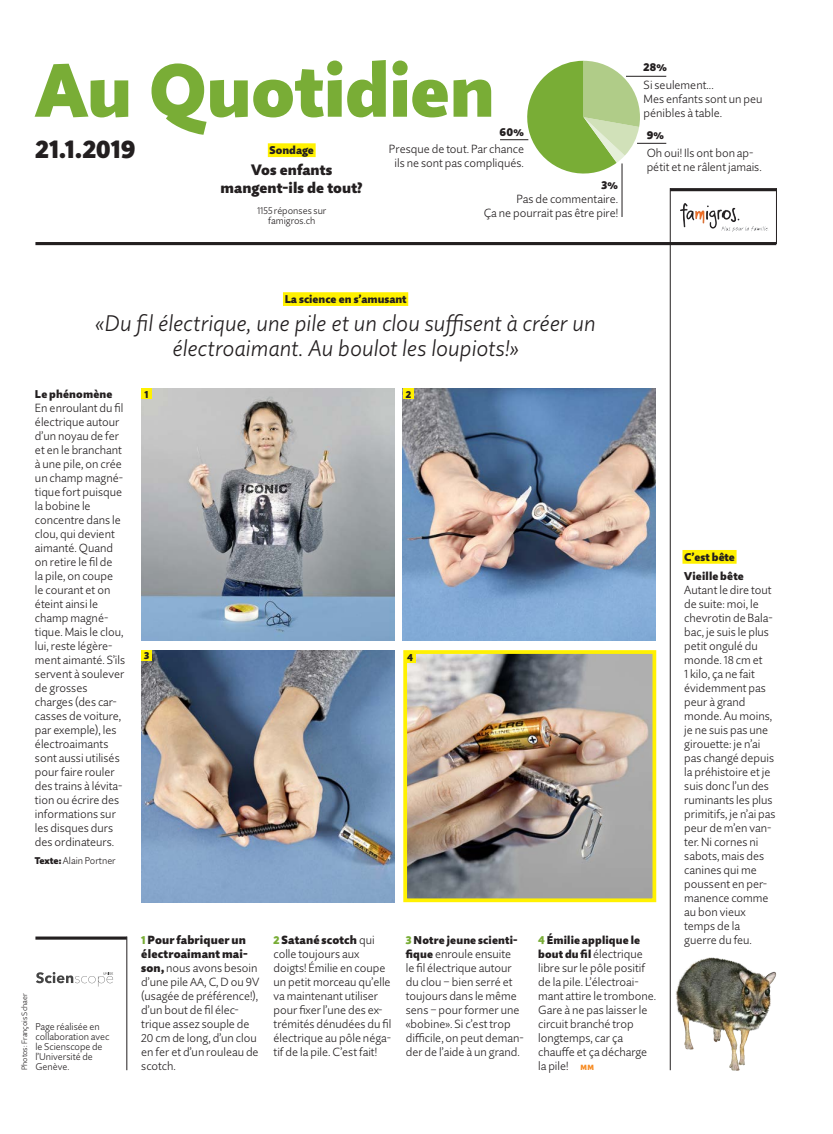
<style>
.page{position:relative;width:833px;height:1134px;background:#fff}
.page>*{position:absolute;margin:0;border:0;box-sizing:border-box;transform-origin:0 0}
._160_TI_60_QS_x04{font:900 75px "Quire Sans Pro";letter-spacing:-.01em;color:#79ad36}
._163_TI_20_QS_x04{font:900 25px "Quire Sans Pro";letter-spacing:-.005em;color:#231f20}
._192_TI_18_mager_ita{font:italic 300 22.5px/25px "Quire Sans Pro";color:#231f20;text-align:center}
._164_TI_12_QS_x04{font:900 15px/17.5px "Quire Sans Pro";letter-spacing:.005em;color:#231f20;text-align:center}
._252_LT_stumpf_QS_x0{font:300 11.75px/14px "Quire Sans Pro";color:#231f20}
._253_LT_stumpf_oGR_Q{font:300 11.75px/14px "Quire Sans Pro";color:#231f20}
._252_LT_stumpf_QS_x0-2{font:900 11.25px "Quire Sans Pro";letter-spacing:.015em;color:#231f20}
._150_SM_QS_x03{font:900 11.25px "Quire Sans Pro";color:#231f20}
._253_LT_stumpf_oGR_Q-2{font:900 11.25px "Quire Sans Pro";color:#231f20}
._250_ZT_QS_x09{font:900 10px "Quire Sans Pro";color:#231f20}
._330_Fussnote_QS_x13{font:300 9.75px/10px "Quire Sans Pro";color:#231f20}
._320_Byline_QS_x12{font:300 7.75px "Quire Sans Pro";color:#231f20}
.s1{font-weight:900}
.s2{font-weight:900;font-size:11.25px;color:#79ad36}
.s3{font-size:11.5px}
.s4{color:#79ad36}
.s5{font-weight:900;font-size:11.25px}
.s6{font-weight:900;font-size:7.5px;color:#f6891f}
</style>
<div class="page">
<img style="left:141px;top:389px;width:253px;height:252px">
<img style="left:141px;top:650px;width:253px;height:252px">
<img style="left:403px;top:389px;width:253px;height:252px">
<img style="left:408px;top:655px;width:243px;height:242px">
<div style="left:403px;top:650px;width:253px;height:252px;border:4px solid #fff101"></div>
<img style="left:676px;top:957px;width:101px;height:114px">
<svg style="left:36px;top:972px;width:77px;height:14px"></svg>
<div style="left:283px;top:292px;width:125px;height:14px;background:#fff101"></div>
<div style="left:141px;top:389px;width:11px;height:10px;background:#fff101"></div>
<div style="left:141px;top:650px;width:11px;height:11px;background:#fff101"></div>
<div style="left:403px;top:389px;width:11px;height:10px;background:#fff101"></div>
<div style="left:405px;top:652px;width:10px;height:10px;background:#fff101"></div>
<div style="left:682px;top:550px;width:54px;height:14px;background:#fff101"></div>
<svg style="left:35px;top:936px;width:92px;height:4px"></svg>
<hr style="left:127px;top:936px;width:1px;height:134px;background:#231f20">
<div style="left:268px;top:143px;width:48px;height:14px;background:#fff101"></div>
<svg style="left:500px;top:61px;width:166px;height:120px"></svg>
<hr style="left:622px;top:163px;width:1px;height:54px;background:#231f20">
<hr style="left:35px;top:242px;width:741px;height:3px;background:#231f20">
<hr style="left:670px;top:188px;width:1px;height:882px;background:#231f20">
<hr style="left:670px;top:188px;width:106px;height:3px;background:#231f20">
<hr style="left:776px;top:188px;width:1px;height:56px;background:#231f20">
<img style="left:680px;top:203px;width:88px;height:28px">
<p class="_160_TI_60_QS_x04" style="left:35px;top:42px;width:461px">Au Quotidien</p>
<p class="_163_TI_20_QS_x04" style="left:35px;top:133px;width:102px">21.1.2019</p>
<p class="_253_LT_stumpf_oGR_Q-2" style="left:499px;top:124px;width:26px">60%</p>
<p class="_253_LT_stumpf_oGR_Q" style="left:389px;top:142px;width:137px;text-align:center">Presque de tout. Par chance ils ne sont pas compliqués.</p>
<p class="_150_SM_QS_x03" style="left:270px;top:143px;width:46px">Sondage</p>
<p class="_164_TI_12_QS_x04" style="left:221px;top:161px;width:144px">Vos enfants mangent-ils de tout?</p>
<p class="_330_Fussnote_QS_x13" style="left:257px;top:205px;width:71px;text-align:center">1155 réponses sur famigros.ch</p>
<p class="_253_LT_stumpf_oGR_Q-2" style="left:601px;top:178px;width:18px">3%</p>
<p class="_253_LT_stumpf_oGR_Q" style="left:484px;top:192px;width:136px;text-align:right">Pas de commentaire.<br>Ça ne pourrait pas être pire!</p>
<p class="_253_LT_stumpf_oGR_Q-2" style="left:643px;top:60px;width:25px">28%</p>
<p class="_253_LT_stumpf_oGR_Q" style="left:643px;top:78px;width:120px">Si seulement...<br>Mes enfants sont un peu pénibles à table.</p>
<p class="_253_LT_stumpf_oGR_Q-2" style="left:646px;top:128px;width:19px">9%</p>
<p class="_253_LT_stumpf_oGR_Q" style="left:646px;top:145px;width:117px">Oh oui! Ils ont bon ap&shy;pétit et ne râlent jamais.</p>
<p class="_150_SM_QS_x03" style="left:285px;top:292px;width:123px">La science en s’amusant</p>
<p class="_192_TI_18_mager_ita" style="left:96px;top:310px;width:501px">«Du fil électrique, une pile et un clou suffisent à créer un électroaimant. Au boulot les loupiots!»</p>
<p class="_250_ZT_QS_x09" style="left:145px;top:388px;width:6px">1</p>
<p class="_252_LT_stumpf_QS_x0-2" style="left:35px;top:387px;width:79px">Le phénomène</p>
<p class="_252_LT_stumpf_QS_x0" style="left:35px;top:401px;width:92px">En enroulant du fil électrique autour d’un noyau de fer et en le branchant à une pile, on crée un champ magné&shy;tique fort puisque la bobine le concentre dans le clou, qui devient aimanté. Quand on retire le fil de<br>la pile, on coupe<br>le courant et on éteint ainsi le champ magné&shy;tique. Mais le clou, lui, reste légère&shy;ment aimanté. S’ils servent à soulever de grosses charges (des car&shy;casses de voiture, par exemple), les électroaimants sont aussi utilisés pour faire rouler des trains à lévita&shy;tion ou écrire des informations sur les disques durs des ordinateurs.</p>
<p class="_330_Fussnote_QS_x13" style="left:35px;top:855px;width:82px"><span class="s1">Texte:</span> Alain Portner</p>
<p class="_250_ZT_QS_x09" style="left:406px;top:388px;width:7px">2</p>
<p class="_250_ZT_QS_x09" style="left:144px;top:649px;width:7px">3</p>
<p class="_250_ZT_QS_x09" style="left:407px;top:651px;width:7px">4</p>
<p class="_320_Byline_QS_x12" style="left:20px;top:1070px;width:78px;rotate:-90deg">Photos: François Schaer</p>
<p class="_330_Fussnote_QS_x13" style="left:35px;top:1022px;width:76px">Page réalisée en collaboration avec le Scienscope de l’Université de<br>Genève.</p>
<p class="_252_LT_stumpf_QS_x0" style="left:141px;top:933px;width:120px"><span class="s2">1</span><span class="s1">Pour fabriquer un électroaimant mai&shy;son,</span> nous avons besoin d’une pile <span class="s3">AA</span>, C, D ou 9V (usagée de préférence!), d’un bout de fil élec&shy;trique assez souple de<br><span class="s3">20</span> cm de long, d’un clou en fer et d’un rouleau de scotch.</p>
<p class="_252_LT_stumpf_QS_x0" style="left:273px;top:933px;width:119px"><span class="s2">2</span> <span class="s1">Satané scotch</span> qui colle toujours aux doigts! Émilie en coupe un petit morceau qu’elle va maintenant utiliser pour fixer l’une des ex&shy;trémités dénudées du fil électrique au pôle néga&shy;tif de la pile. C’est fait!</p>
<p class="_252_LT_stumpf_QS_x0-2" style="left:406px;top:933px;width:113px"><span class="s4">3</span> Notre jeune scienti-</p>
<p class="_252_LT_stumpf_QS_x0" style="left:406px;top:947px;width:120px"><span class="s5">fique</span> enroule ensuite<br>le fil électrique autour du clou – bien serré et toujours dans le même sens – pour former une «bobine». Si c’est trop difficile, on peut deman&shy;der de l’aide à un grand.</p>
<p class="_252_LT_stumpf_QS_x0-2" style="left:538px;top:933px;width:103px"><span class="s4">4</span> Émilie applique le</p>
<p class="_252_LT_stumpf_QS_x0" style="left:538px;top:947px;width:120px"><span class="s5">bout du fil</span> électrique libre sur le pôle positif de la pile. L’électroai&shy;mant attire le trombone.<br>Gare à ne pas laisser le circuit branché trop longtemps, car ça chauffe et ça décharge la pile! <span class="s6">MM</span></p>
<p class="_150_SM_QS_x03" style="left:684px;top:549px;width:52px">C’est bête</p>
<p class="_252_LT_stumpf_QS_x0-2" style="left:684px;top:569px;width:61px">Vieille bête</p>
<p class="_252_LT_stumpf_QS_x0" style="left:684px;top:583px;width:93px">Autant le dire tout de suite: moi, le chevrotin de Bala&shy;bac, je suis le plus petit ongulé du monde. <span class="s3">18</span> cm et<br>1 kilo, ça ne fait évidemment pas peur à grand monde. Au moins, je ne suis pas une girouette: je n’ai pas changé depuis la préhistoire et je suis donc l’un des ruminants les plus primitifs, je n’ai pas peur de m’en van&shy;ter. Ni cornes ni sabots, mais des canines qui me poussent en per&shy;manence comme au bon vieux temps de la<br>guerre du feu.</p>
</div>
